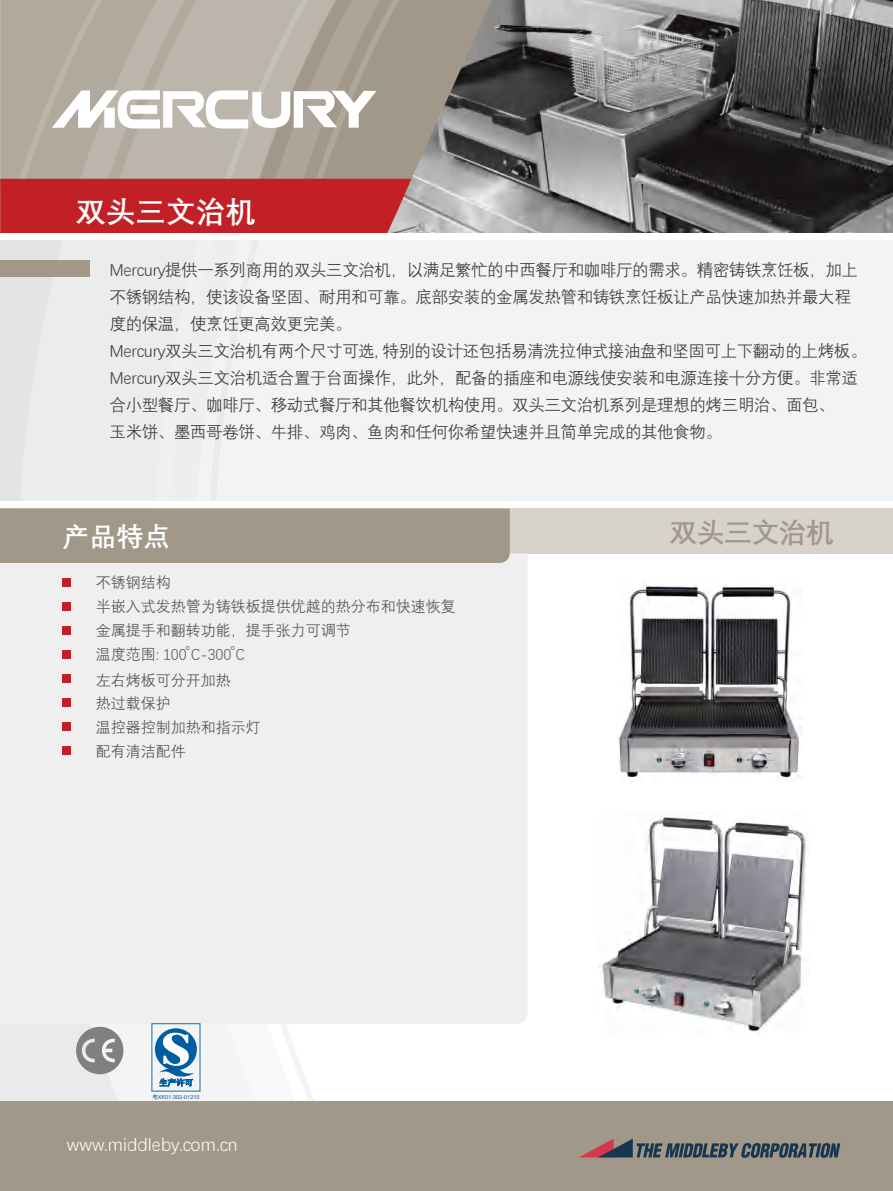
<style>
.page{position:relative;width:893px;height:1191px;background:#fff}
.page>*{position:absolute;margin:0;border:0;box-sizing:border-box;transform-origin:0 0}
.t1{font:700 30px "Deng Xian";color:#fff}
.t2{font:700 28.05px "Deng Xian";letter-spacing:-.025em;color:#a1988a}
.t3{font:700 27px "Deng Xian";color:#fff}
.t4{font:18px "Deng Xian";color:#fbfbfc}
.t5{font:16.5px/27px "Deng Xian";letter-spacing:-.025em;color:#3e3e3f}
.t6{font:15px/24px "Deng Xian";color:#57585a}
.t7{font:15px "Deng Xian Regular G Bpc EUC H";color:#57585a}
.t8{font:5.55px "Arial";color:#005da0}
.s1{font-family:"Sim Hei"}
</style>
<div class="page">
<img style="left:411px;top:0;width:482px;height:233px">
<div style="left:0;top:235px;width:893px;height:273px;background:#f2f3f4"></div>
<svg style="left:0;top:240px;width:152px;height:861px"></svg>
<svg style="left:152px;top:1023px;width:55px;height:78px;fill:#f4f4f4"></svg>
<svg style="left:207px;top:1023px;width:146px;height:78px"></svg>
<div style="left:0;top:1101px;width:893px;height:89px;background:#a1988a"></div>
<svg style="left:411px;top:0;width:81px;height:188px;background:#8c8781"></svg>
<div style="left:510px;top:508px;width:383px;height:45px;background:#d7d2cc"></div>
<div style="left:0;top:553px;width:528px;height:470px;background:#efeff0"></div>
<div style="left:0;top:508px;width:510px;height:55px;background:#a1988a"></div>
<div style="left:0;top:501px;width:893px;height:7px;background:#fff"></div>
<div style="left:0;top:233px;width:893px;height:7px;background:#fff"></div>
<div style="left:63px;top:578px;width:8px;height:9px;background:#c22026"></div>
<div style="left:63px;top:602px;width:8px;height:9px;background:#c22026"></div>
<div style="left:63px;top:626px;width:8px;height:9px;background:#c22026"></div>
<div style="left:63px;top:674px;width:8px;height:9px;background:#c22026"></div>
<div style="left:63px;top:650px;width:8px;height:9px;background:#c22026"></div>
<div style="left:63px;top:722px;width:8px;height:9px;background:#c22026"></div>
<div style="left:63px;top:698px;width:8px;height:9px;background:#c22026"></div>
<div style="left:63px;top:746px;width:8px;height:8px;background:#c22026"></div>
<div style="left:0;top:260px;width:90px;height:17px;background:#a1988a"></div>
<svg style="left:155px;top:1028px;width:42px;height:42px"></svg>
<svg style="left:159px;top:1031px;width:35px;height:56px"></svg>
<svg style="left:76px;top:1026px;width:47px;height:48px;background:#a5a5a7"></svg>
<img style="left:619px;top:585px;width:184px;height:193px">
<img style="left:598px;top:816px;width:208px;height:217px">
<svg style="left:0;top:0;width:411px;height:233px;background:#ba918a"></svg>
<svg style="left:580px;top:1138px;width:260px;height:19px"></svg>
<h1 class="t1" style="left:76px;top:196px;width:181px">双头三文治机</h1>
<p class="t5" style="left:110px;top:256px;width:759px">Mercury提供一系列商用的双头三文治机，以满足繁忙的中西餐厅和咖啡厅的需求。精密铸铁烹饪板，加上不锈钢结构，使该设备坚固、耐用和可靠。底部安装的金属发热管和铸铁烹饪板让产品快速加热并最大程度的保温，使烹饪更高效更完美。<br>Mercury双头三文治机有两个尺寸可选, 特别的设计还包括易清洗拉伸式接油盘和坚固可上下翻动的上烤板。Mercury双头三文治机适合置于台面操作，此外，配备的插座和电源线使安装和电源连接十分方便。非常适合小型餐厅、咖啡厅、移动式餐厅和其他餐饮机构使用。双头三文治机系列是理想的烤三明治、面包、<br>玉米饼、墨西哥卷饼、牛排、鸡肉、鱼肉和任何你希望快速并且简单完成的其他食物。</p>
<h3 class="t3" style="left:63px;top:523px;width:109px">产品特点</h3>
<h2 class="t2" style="left:669px;top:517px;width:166px">双头三文治机</h2>
<p class="t6" style="left:96px;top:570px;width:361px">不锈钢结构<br>半嵌入式发热管为铸铁板提供优越的热分布和快速恢复金属提手和翻转功能，提手张力可调节<br>温度范围: 100 C-300 C</p>
<p class="t6" style="left:96px;top:691px;width:76px">热过载保护</p>
<p class="t7" style="left:185px;top:635px;width:16px">。</p>
<p class="t7" style="left:230px;top:635px;width:16px">。</p>
<p class="t6" style="left:96px;top:668px;width:136px">左右烤板可分开加热</p>
<p class="t6" style="left:96px;top:715px;width:166px">温控器控制加热和指示灯配有清洁配件</p>
<p class="t8" style="left:152px;top:1093px;width:49px"><span class="s1">粤</span>XK01-302-01215</p>
<p class="t4" style="left:67px;top:1135px;width:172px">www.middleby.com.cn</p>
</div>
